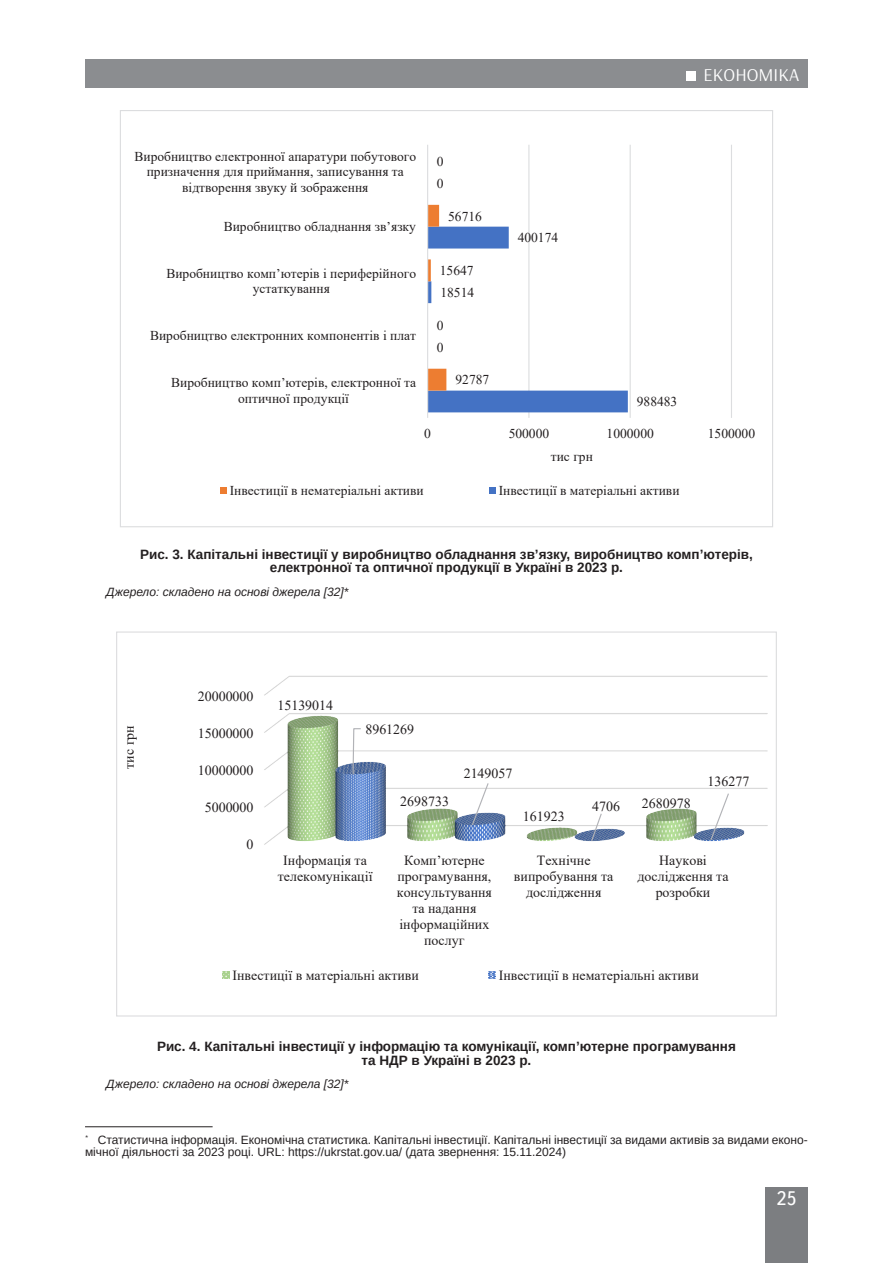
<style>
.page{position:relative;width:893px;height:1263px;background:#fff}
.page>*{position:absolute;margin:0;border:0;box-sizing:border-box;transform-origin:0 0}
.t1{font:19.5px "Ukrainian Text";color:#fff}
.t2{font:18px "Arsenal";color:#fff}
.t3{font:13.95px/16px "Times New Roman";color:#231f20;text-align:center}
.t4{font:13.5px/15.5px "Times New Roman";color:#231f20;text-align:center}
.Рисунок{font:700 13.5px/13.5px "Arimo";color:#231f20;text-align:center}
.Сноска{font:12px/12px "Arimo";color:#231f20}
.Джерело{font:italic 12px "Arimo";color:#231f20}
</style>
<div class="page">
<div style="left:765px;top:1187px;width:43px;height:76px;background:#7c7e81"></div>
<div style="left:85px;top:60px;width:723px;height:28px;background:#8b8d90"></div>
<div style="left:686px;top:71px;width:10px;height:10px;background:#fff"></div>
<hr style="left:85px;top:1126px;width:128px;height:1px;background:#231f20">
<hr style="left:528px;top:145px;width:1px;height:273px;background:#dcdddf">
<hr style="left:630px;top:145px;width:1px;height:273px;background:#dcdddf">
<hr style="left:731px;top:145px;width:1px;height:273px;background:#dcdddf">
<svg style="left:428px;top:205px;width:200px;height:207px"></svg>
<hr style="left:427px;top:145px;width:1px;height:273px;background:#dcdddf">
<div style="left:220px;top:487px;width:7px;height:7px;background:#ed7d31"></div>
<div style="left:489px;top:487px;width:7px;height:7px;background:#4472c4"></div>
<img style="left:264px;top:676px;width:504px;height:169px">
<svg style="left:352px;top:727px;width:10px;height:49px"></svg>
<svg style="left:471px;top:782px;width:19px;height:44px"></svg>
<svg style="left:590px;top:812px;width:13px;height:30px"></svg>
<svg style="left:709px;top:792px;width:21px;height:49px"></svg>
<svg style="left:223px;top:971px;width:7px;height:7px"></svg>
<svg style="left:489px;top:971px;width:7px;height:7px"></svg>
<h2 class="t2" style="left:704px;top:62px;width:97px">ЕКОНОМІКА</h2>
<p class="t4" style="left:135px;top:148px;width:283px">Виробництво електронної апаратури побутового призначення для приймання, записування та відтворення звуку й зображення</p>
<p class="t4" style="left:224px;top:218px;width:194px">Виробництво обладнання зв’язку</p>
<p class="t4" style="left:166px;top:265px;width:251px">Виробництво комп’ютерів і периферійного устаткування</p>
<p class="t4" style="left:150px;top:328px;width:267px">Виробництво електронних компонентів і плат</p>
<p class="t4" style="left:437px;top:153px;width:8px">0</p>
<p class="t4" style="left:437px;top:175px;width:8px">0</p>
<p class="t4" style="left:448px;top:208px;width:35px">56716</p>
<p class="t4" style="left:440px;top:262px;width:35px">15647</p>
<p class="t4" style="left:440px;top:284px;width:35px">18514</p>
<p class="t4" style="left:437px;top:317px;width:8px">0</p>
<p class="t4" style="left:437px;top:339px;width:8px">0</p>
<p class="t4" style="left:518px;top:230px;width:42px">400174</p>
<p class="t4" style="left:171px;top:375px;width:246px">Виробництво комп’ютерів, електронної та оптичної продукції</p>
<p class="t4" style="left:455px;top:372px;width:35px">92787</p>
<p class="t4" style="left:637px;top:394px;width:42px">988483</p>
<p class="t4" style="left:424px;top:425px;width:8px">0</p>
<p class="t4" style="left:509px;top:425px;width:42px">500000</p>
<p class="t4" style="left:607px;top:425px;width:49px">1000000</p>
<p class="t4" style="left:708px;top:425px;width:49px">1500000</p>
<p class="t4" style="left:230px;top:483px;width:196px">Інвестиції в нематеріальні активи</p>
<p class="t4" style="left:551px;top:448px;width:44px">тис грн</p>
<p class="t4" style="left:499px;top:483px;width:182px">Інвестиції в матеріальні активи</p>
<p class="Рисунок" style="left:140px;top:548px;width:614px">Рис. 3. Капітальні інвестиції у виробництво обладнання зв’язку, виробництво комп’ютерів, електронної та оптичної продукції в Україні в 2023 р.</p>
<p class="Джерело" style="left:106px;top:584px;width:244px">Джерело: складено на основі джерела [32]*</p>
<p class="t3" style="left:121px;top:769px;width:45px;rotate:-90deg">тис грн</p>
<p class="t3" style="left:198px;top:687px;width:57px">20000000</p>
<p class="t3" style="left:198px;top:724px;width:57px">15000000</p>
<p class="t3" style="left:198px;top:761px;width:57px">10000000</p>
<p class="t3" style="left:205px;top:798px;width:50px">5000000</p>
<p class="t3" style="left:247px;top:835px;width:8px">0</p>
<p class="t3" style="left:277px;top:697px;width:57px">15139014</p>
<p class="t3" style="left:365px;top:720px;width:50px">8961269</p>
<p class="t3" style="left:400px;top:793px;width:50px">2698733</p>
<p class="t3" style="left:464px;top:765px;width:50px">2149057</p>
<p class="t3" style="left:523px;top:808px;width:43px">161923</p>
<p class="t3" style="left:592px;top:798px;width:29px">4706</p>
<p class="t3" style="left:642px;top:795px;width:50px">2680978</p>
<p class="t3" style="left:707px;top:772px;width:43px">136277</p>
<p class="t3" style="left:514px;top:852px;width:101px">Технічне випробування та дослідження</p>
<p class="t3" style="left:278px;top:852px;width:96px">Інформація та телекомунікації</p>
<p class="t3" style="left:404px;top:852px;width:82px">Комп’ютерне</p>
<p class="t3" style="left:659px;top:852px;width:49px">Наукові</p>
<p class="t3" style="left:637px;top:868px;width:93px">дослідження та</p>
<p class="t3" style="left:397px;top:868px;width:97px">програмування, консультування та надання інформаційних послуг</p>
<p class="t3" style="left:656px;top:884px;width:56px">розробки</p>
<p class="t3" style="left:232px;top:966px;width:188px">Інвестиції в матеріальні активи</p>
<p class="t3" style="left:499px;top:966px;width:202px">Інвестиції в нематеріальні активи</p>
<p class="Рисунок" style="left:157px;top:1040px;width:580px">Рис. 4. Капітальні інвестиції у інформацію та комунікації, комп’ютерне програмування та НДР в Україні в 2023 р.</p>
<p class="Джерело" style="left:106px;top:1076px;width:244px">Джерело: складено на основі джерела [32]*</p>
<p class="Сноска" style="left:85px;top:1134px;width:724px"><sup>*</sup> Статистична інформація. Економічна статистика. Капітальні інвестиції. Капітальні інвестиції за видами активів за видами еконо&shy;мічної діяльності за 2023 році. URL: https://ukrstat.gov.ua/ (дата звернення: 15.11.2024)</p>
<h1 class="t1" style="left:776px;top:1188px;width:22px">25</h1>
</div>
